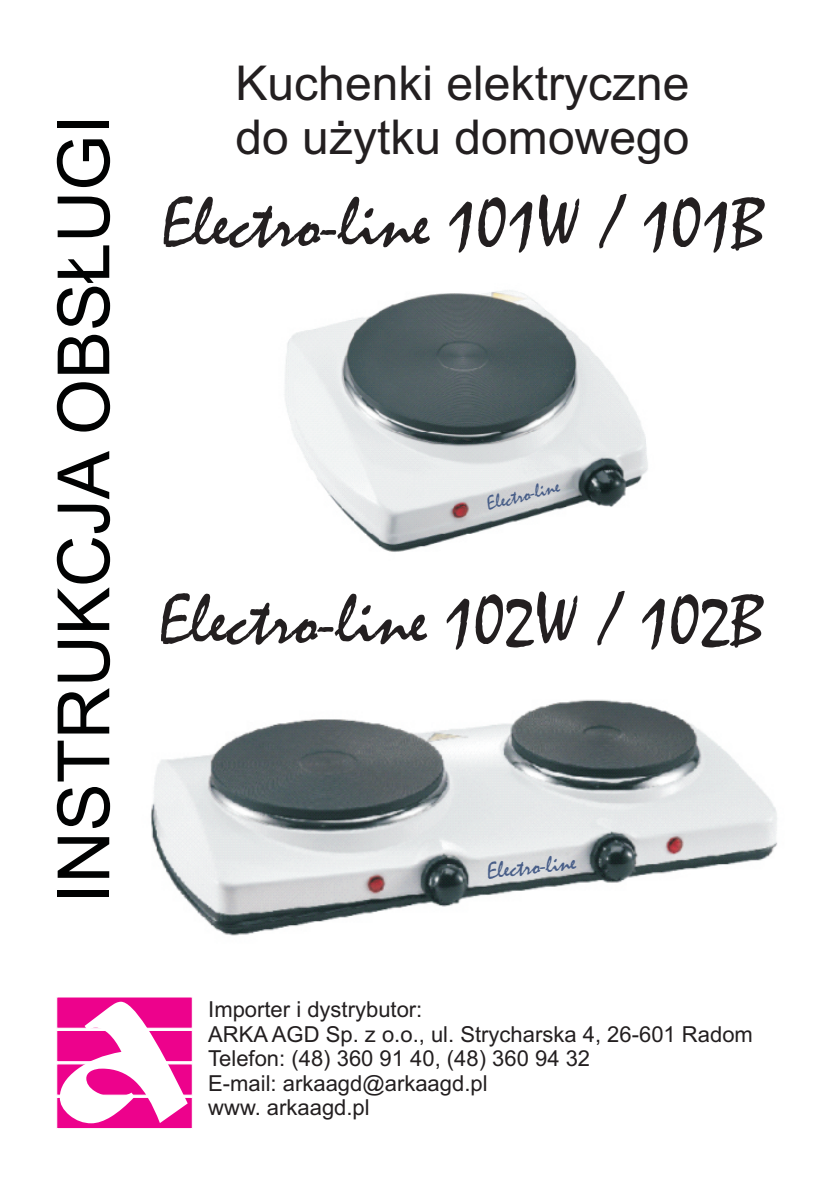
<style>
.page{position:relative;width:840px;height:1191px;background:#fff}
.page>*{position:absolute;margin:0;border:0;box-sizing:border-box;transform-origin:0 0}
.t1{font:72px "Mistral";color:#231f20}
.t2{font:72px "Arial";color:#010202}
.t3{font:48px/53.6px "Arial";color:#231f20}
.t4{font:24px "Mistral";color:#485e88}
.t5{font:22px/24.6px "Arial";color:#231f20}
.t6{font:20px "Mistral";color:#485e88}
</style>
<div class="page">
<svg style="left:56px;top:997px;width:137px;height:132px"></svg>
<img style="left:284px;top:290px;width:364px;height:262px">
<img style="left:150px;top:699px;width:628px;height:237px">
<h1 class="t2" style="left:57px;top:903px;width:790px;rotate:-90deg">INSTRUKCJA OBS£UGI</h1>
<h2 class="t3" style="left:235px;top:61px;width:455px">Kuchenki elektryczne do u¿ytku domowego</h2>
<h1 class="t1" style="left:161px;top:199px;width:603px">Electro-line 101W / 101B</h1>
<p class="t6" style="left:485px;top:498px;width:76px;rotate:-15deg">Electro-line</p>
<h1 class="t1" style="left:159px;top:596px;width:605px">Electro-line 102W / 102B</h1>
<p class="t4" style="left:486px;top:863px;width:91px;rotate:-6deg">Electro-line</p>
<p class="t5" style="left:208px;top:999px;width:546px">Importer i dystrybutor:<br>ARKA AGD Sp. z o.o., ul. Strycharska 4, 26-601 Radom<br>Telefon: (48) 360 91 40, (48) 360 94 32<br>E-mail: arkaagd@arkaagd.pl<br>www. arkaagd.pl</p>
</div>
